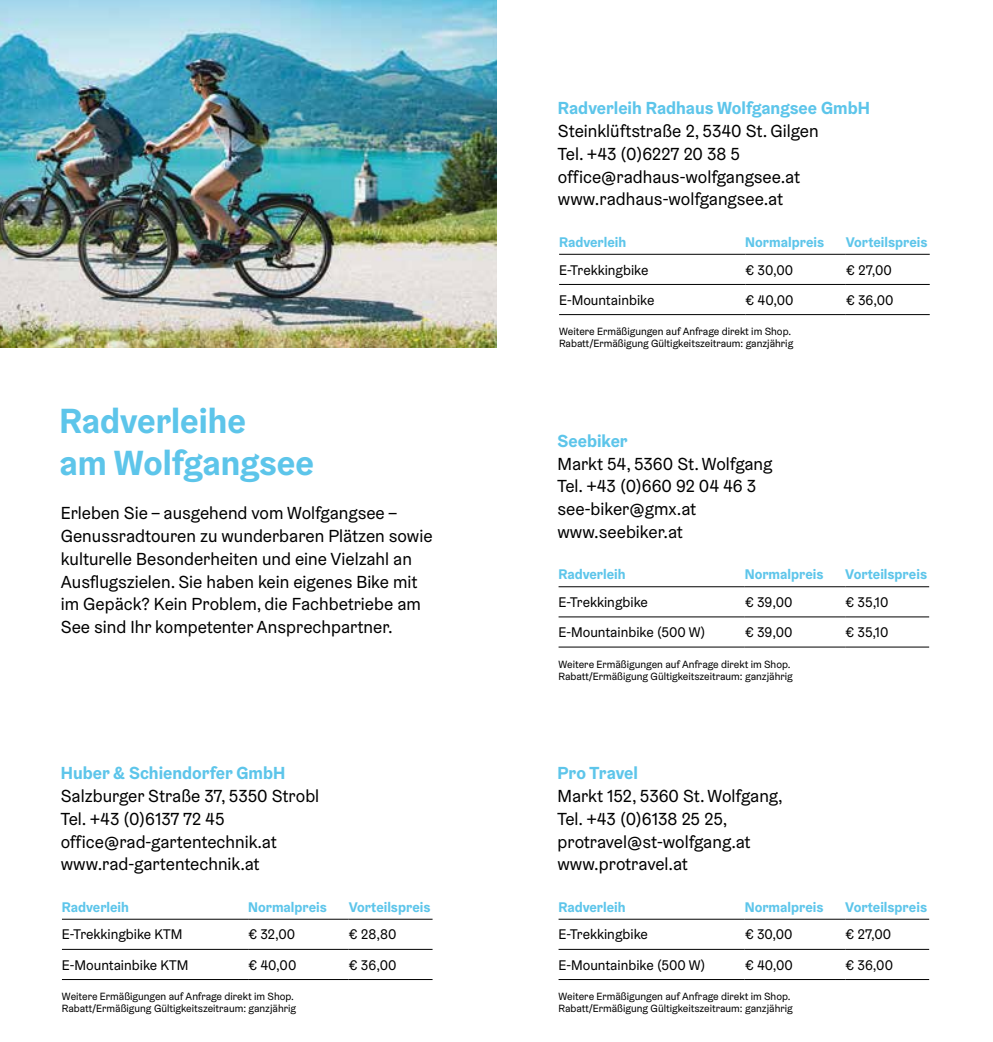
<style>
.page{position:relative;width:993px;height:1042px;background:#fff}
.page>*{position:absolute;margin:0;border:0;box-sizing:border-box;transform-origin:0 0}
.t1{font:700 35px/42px "Graebenbach OE";color:#5dc5ea}
.t2{font:17.5px/22.8px "Graebenbach OE";color:#000}
.t3{font:700 17.5px "Graebenbach OE";color:#5dc5ea}
.t4{font:14px "Graebenbach OE";color:#000}
.t5{font:700 14px "Graebenbach OE";color:#5dc5ea}
.t6{font:10.5px/12.2px "Graebenbach OE";color:#000}
</style>
<div class="page">
<hr style="left:559px;top:254px;width:186px;height:1px;background:#000">
<hr style="left:745px;top:254px;width:100px;height:1px;background:#000">
<hr style="left:845px;top:254px;width:84px;height:1px;background:#000">
<hr style="left:559px;top:284px;width:186px;height:1px;background:#000">
<hr style="left:745px;top:284px;width:100px;height:1px;background:#000">
<hr style="left:845px;top:284px;width:84px;height:1px;background:#000">
<hr style="left:559px;top:314px;width:186px;height:1px;background:#000">
<hr style="left:745px;top:314px;width:100px;height:1px;background:#000">
<hr style="left:845px;top:314px;width:84px;height:1px;background:#000">
<hr style="left:558px;top:586px;width:186px;height:1px;background:#000">
<hr style="left:744px;top:586px;width:101px;height:1px;background:#000">
<hr style="left:845px;top:586px;width:83px;height:1px;background:#000">
<hr style="left:558px;top:616px;width:186px;height:1px;background:#000">
<hr style="left:744px;top:616px;width:101px;height:1px;background:#000">
<hr style="left:845px;top:616px;width:83px;height:1px;background:#000">
<hr style="left:558px;top:646px;width:186px;height:1px;background:#000">
<hr style="left:744px;top:646px;width:101px;height:1px;background:#000">
<hr style="left:845px;top:646px;width:83px;height:1px;background:#000">
<hr style="left:558px;top:919px;width:186px;height:1px;background:#000">
<hr style="left:744px;top:919px;width:101px;height:1px;background:#000">
<hr style="left:845px;top:919px;width:83px;height:1px;background:#000">
<hr style="left:558px;top:949px;width:186px;height:1px;background:#000">
<hr style="left:744px;top:949px;width:101px;height:1px;background:#000">
<hr style="left:845px;top:949px;width:83px;height:1px;background:#000">
<hr style="left:558px;top:979px;width:186px;height:1px;background:#000">
<hr style="left:744px;top:979px;width:101px;height:1px;background:#000">
<hr style="left:845px;top:979px;width:83px;height:1px;background:#000">
<img style="left:0;top:0;width:496px;height:347px">
<hr style="left:62px;top:919px;width:186px;height:1px;background:#000">
<hr style="left:248px;top:919px;width:100px;height:1px;background:#000">
<hr style="left:348px;top:919px;width:84px;height:1px;background:#000">
<hr style="left:62px;top:949px;width:186px;height:1px;background:#000">
<hr style="left:248px;top:949px;width:100px;height:1px;background:#000">
<hr style="left:348px;top:949px;width:84px;height:1px;background:#000">
<hr style="left:62px;top:979px;width:186px;height:1px;background:#000">
<hr style="left:248px;top:979px;width:100px;height:1px;background:#000">
<hr style="left:348px;top:979px;width:84px;height:1px;background:#000">
<h1 class="t1" style="left:60px;top:400px;width:256px">Radverleihe<br>am Wolfgangsee</h1>
<p class="t2" style="left:61px;top:501px;width:373px">Erleben Sie – ausgehend vom Wolfgangsee – Genussradtouren zu wunderbaren Plätzen sowie kulturelle Besonderheiten und eine Vielzahl an Ausflugszielen. Sie haben kein eigenes Bike mit im Gepäck? Kein Problem, die Fachbetriebe am See sind Ihr kompetenter Ansprechpartner.</p>
<p class="t3" style="left:61px;top:762px;width:226px">Huber &amp; Schiendorfer GmbH</p>
<p class="t2" style="left:61px;top:784px;width:260px">Salzburger Straße 37, 5350 Strobl<br>Tel. +43 (0)6137 72 45 office@rad-gartentechnik.at www.rad-gartentechnik.at</p>
<p class="t5" style="left:62px;top:898px;width:69px">Radverleih</p>
<p class="t5" style="left:248px;top:898px;width:80px">Normalpreis</p>
<p class="t5" style="left:348px;top:898px;width:83px">Vorteilspreis</p>
<p class="t4" style="left:62px;top:926px;width:122px">E-Trekkingbike KTM</p>
<p class="t4" style="left:248px;top:926px;width:49px">€ 32,00</p>
<p class="t4" style="left:348px;top:926px;width:49px">€ 28,80</p>
<p class="t4" style="left:62px;top:956px;width:128px">E-Mountainbike KTM</p>
<p class="t4" style="left:248px;top:956px;width:50px">€ 40,00</p>
<p class="t4" style="left:348px;top:956px;width:49px">€ 36,00</p>
<p class="t6" style="left:62px;top:990px;width:235px">Weitere Ermäßigungen auf Anfrage direkt im Shop.<br>Rabatt/Ermäßigung Gültigkeitszeitraum: ganzjährig</p>
<p class="t3" style="left:558px;top:97px;width:313px">Radverleih Radhaus Wolfgangsee GmbH</p>
<p class="t2" style="left:558px;top:120px;width:262px">Steinklüftstraße 2, 5340 St. Gilgen<br>Tel. +43 (0)6227 20 38 5 office@radhaus-wolfgangsee.at www.radhaus-wolfgangsee.at</p>
<p class="t5" style="left:559px;top:233px;width:69px">Radverleih</p>
<p class="t5" style="left:745px;top:233px;width:80px">Normalpreis</p>
<p class="t5" style="left:845px;top:233px;width:83px">Vorteilspreis</p>
<p class="t4" style="left:559px;top:261px;width:91px">E-Trekkingbike</p>
<p class="t4" style="left:745px;top:261px;width:49px">€ 30,00</p>
<p class="t4" style="left:845px;top:261px;width:47px">€ 27,00</p>
<p class="t4" style="left:559px;top:291px;width:97px">E-Mountainbike</p>
<p class="t4" style="left:745px;top:291px;width:50px">€ 40,00</p>
<p class="t4" style="left:845px;top:291px;width:49px">€ 36,00</p>
<p class="t6" style="left:559px;top:325px;width:235px">Weitere Ermäßigungen auf Anfrage direkt im Shop.<br>Rabatt/Ermäßigung Gültigkeitszeitraum: ganzjährig</p>
<p class="t3" style="left:557px;top:430px;width:72px">Seebiker</p>
<p class="t2" style="left:557px;top:452px;width:217px">Markt 54, 5360 St. Wolfgang<br>Tel. +43 (0)660 92 04 46 3 see-biker@gmx.at www.seebiker.at</p>
<p class="t5" style="left:558px;top:565px;width:69px">Radverleih</p>
<p class="t5" style="left:744px;top:565px;width:80px">Normalpreis</p>
<p class="t5" style="left:845px;top:565px;width:83px">Vorteilspreis</p>
<p class="t4" style="left:558px;top:593px;width:91px">E-Trekkingbike</p>
<p class="t4" style="left:744px;top:593px;width:49px">€ 39,00</p>
<p class="t4" style="left:845px;top:593px;width:45px">€ 35,10</p>
<p class="t4" style="left:558px;top:623px;width:148px">E-Mountainbike (500 W)</p>
<p class="t4" style="left:744px;top:623px;width:49px">€ 39,00</p>
<p class="t4" style="left:845px;top:623px;width:45px">€ 35,10</p>
<p class="t6" style="left:558px;top:657px;width:235px">Weitere Ermäßigungen auf Anfrage direkt im Shop.<br>Rabatt/Ermäßigung Gültigkeitszeitraum: ganzjährig</p>
<p class="t3" style="left:557px;top:762px;width:82px">Pro Travel</p>
<p class="t2" style="left:557px;top:784px;width:227px">Markt 152, 5360 St. Wolfgang,<br>Tel. +43 (0)6138 25 25, protravel@st-wolfgang.at www.protravel.at</p>
<p class="t5" style="left:558px;top:898px;width:69px">Radverleih</p>
<p class="t5" style="left:744px;top:898px;width:80px">Normalpreis</p>
<p class="t5" style="left:845px;top:898px;width:83px">Vorteilspreis</p>
<p class="t4" style="left:558px;top:926px;width:91px">E-Trekkingbike</p>
<p class="t4" style="left:744px;top:926px;width:49px">€ 30,00</p>
<p class="t4" style="left:845px;top:926px;width:47px">€ 27,00</p>
<p class="t4" style="left:558px;top:956px;width:148px">E-Mountainbike (500 W)</p>
<p class="t4" style="left:744px;top:956px;width:50px">€ 40,00</p>
<p class="t4" style="left:845px;top:956px;width:49px">€ 36,00</p>
<p class="t6" style="left:558px;top:990px;width:235px">Weitere Ermäßigungen auf Anfrage direkt im Shop.<br>Rabatt/Ermäßigung Gültigkeitszeitraum: ganzjährig</p>
</div>
